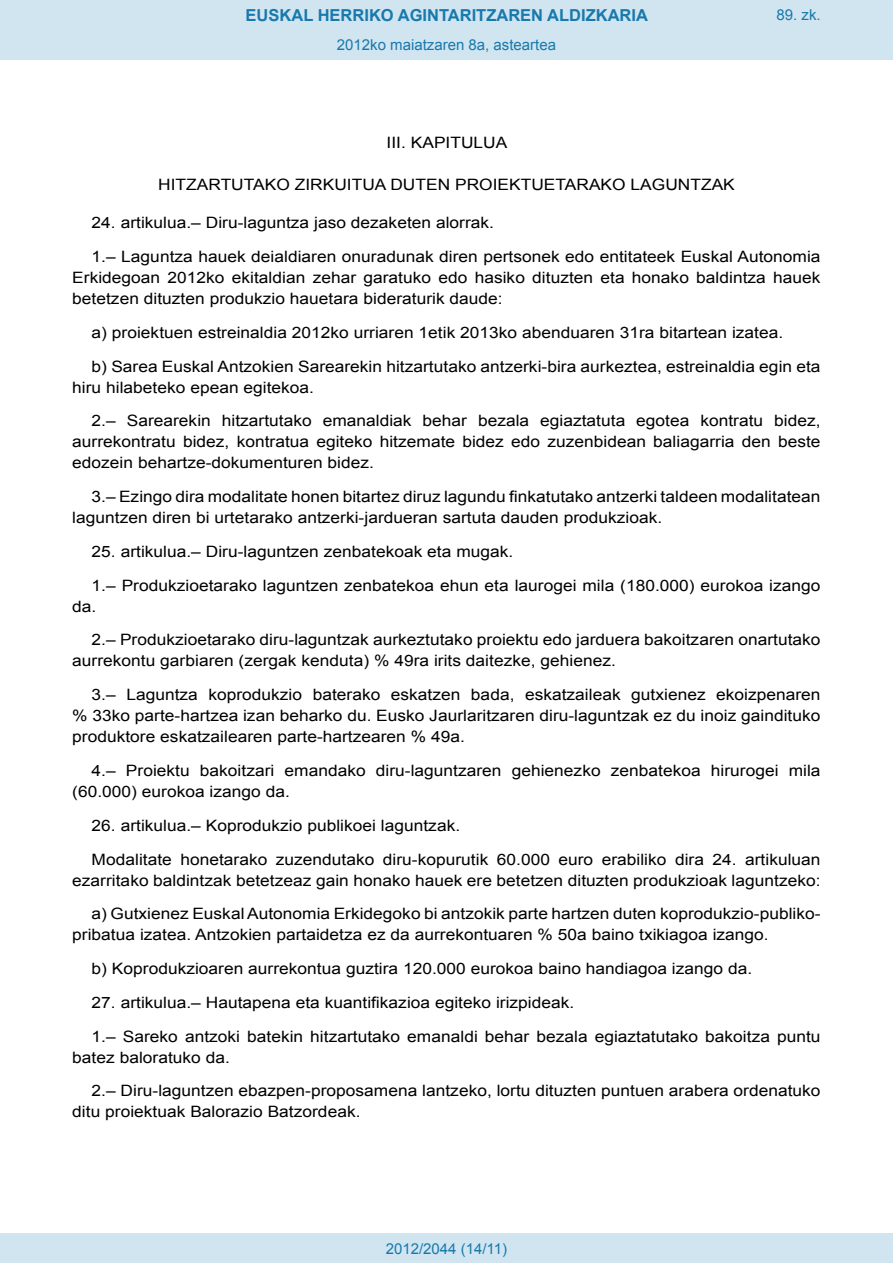
<style>
.page{position:relative;width:893px;height:1263px;background:#fff}
.page>*{position:absolute;margin:0;border:0;box-sizing:border-box;transform-origin:0 0}
.t1{font:700 16.5px "Arial";color:#1879ad}
.BOPVDetalle{font:15.6px/21px "Arial";color:#000;scale:1.11 1}
.BOPVClave{font:15.6px "Arial";color:#000;scale:1.11 1}
.BOPVClaveSin{font:15.6px "Arial";color:#000;scale:1.11 1}
.Paginacion_Centro{font:15px "Arial";color:#1879ad}
</style>
<div class="page">
<div style="left:0;top:0;width:893px;height:60px;background:#d0e5f0"></div>
<div style="left:0;top:1233px;width:893px;height:30px;background:#d0e5f0"></div>
<p class="t1" style="left:246px;top:4px;width:404px">EUSKAL HERRIKO AGINTARITZAREN ALDIZKARIA</p>
<p class="Paginacion_Centro" style="left:337px;top:35px;width:221px">2012ko maiatzaren 8a, asteartea</p>
<p class="Paginacion_Centro" style="left:776px;top:5px;width:46px">89. zk.</p>
<p class="BOPVClaveSin" style="left:387px;top:132px;width:110px">III. KAPITULUA</p>
<p class="BOPVClave" style="left:158px;top:175px;width:521px">HITZARTUTAKO ZIRKUITUA DUTEN PROIEKTUETARAKO LAGUNTZAK</p>
<p class="BOPVDetalle" style="left:92px;top:213px;width:364px">24. artikulua.– Diru-laguntza jaso dezaketen alorrak.</p>
<p class="BOPVDetalle" style="left:72px;top:246px;width:676px;text-align:justify;text-indent:19px">1.– Laguntza hauek deialdiaren onuradunak diren pertsonek edo entitateek Euskal Autonomia Erkidegoan 2012ko ekitaldian zehar garatuko edo hasiko dituzten eta honako baldintza hauek betetzen dituzten produkzio hauetara bideraturik daude:</p>
<p class="BOPVDetalle" style="left:92px;top:322px;width:625px">a) proiektuen estreinaldia 2012ko urriaren 1etik 2013ko abenduaren 31ra bitartean izatea.</p>
<p class="BOPVDetalle" style="left:72px;top:356px;width:676px;text-indent:19px">b) Sarea Euskal Antzokien Sarearekin hitzartutako antzerki-bira aurkeztea, estreinaldia egin eta hiru hilabeteko epean egitekoa.</p>
<p class="BOPVDetalle" style="left:72px;top:411px;width:676px;text-align:justify;text-indent:19px">2.– Sarearekin hitzartutako emanaldiak behar bezala egiaztatuta egotea kontratu bidez, aurrekontratu bidez, kontratua egiteko hitzemate bidez edo zuzenbidean baliagarria den beste edozein behartze-dokumenturen bidez.</p>
<p class="BOPVDetalle" style="left:72px;top:486px;width:676px;text-indent:19px">3.– Ezingo dira modalitate honen bitartez diruz lagundu finkatutako antzerki taldeen modalitatean laguntzen diren bi urtetarako antzerki-jardueran sartuta dauden produkzioak.</p>
<p class="BOPVDetalle" style="left:92px;top:541px;width:381px">25. artikulua.– Diru-laguntzen zenbatekoak eta mugak.</p>
<p class="BOPVDetalle" style="left:72px;top:575px;width:676px;text-indent:19px">1.– Produkzioetarako laguntzen zenbatekoa ehun eta laurogei mila (180.000) eurokoa izango da.</p>
<p class="BOPVDetalle" style="left:72px;top:630px;width:676px;text-indent:19px">2.– Produkzioetarako diru-laguntzak aurkeztutako proiektu edo jarduera bakoitzaren onartutako aurrekontu garbiaren (zergak kenduta) % 49ra irits daitezke, gehienez.</p>
<p class="BOPVDetalle" style="left:72px;top:684px;width:676px;text-align:justify;text-indent:19px">3.– Laguntza koprodukzio baterako eskatzen bada, eskatzaileak gutxienez ekoizpenaren % 33ko parte-hartzea izan beharko du. Eusko Jaurlaritzaren diru-laguntzak ez du inoiz gaindituko produktore eskatzailearen parte-hartzearen % 49a.</p>
<p class="BOPVDetalle" style="left:72px;top:760px;width:676px;text-indent:19px">4.– Proiektu bakoitzari emandako diru-laguntzaren gehienezko zenbatekoa hirurogei mila (60.000) eurokoa izango da.</p>
<p class="BOPVDetalle" style="left:92px;top:815px;width:334px">26. artikulua.– Koprodukzio publikoei laguntzak.</p>
<p class="BOPVDetalle" style="left:72px;top:849px;width:676px;text-align:right">Modalitate honetarako zuzendutako diru-kopurutik 60.000 euro erabiliko dira 24. artikuluan ezarritako baldintzak betetzeaz gain honako hauek ere betetzen dituzten produkzioak laguntzeko:</p>
<p class="BOPVDetalle" style="left:72px;top:903px;width:676px;text-indent:19px">a) Gutxienez Euskal Autonomia Erkidegoko bi antzokik parte hartzen duten koprodukzio-publiko&shy;pribatua izatea. Antzokien partaidetza ez da aurrekontuaren % 50a baino txikiagoa izango.</p>
<p class="BOPVDetalle" style="left:92px;top:958px;width:597px">b) Koprodukzioaren aurrekontua guztira 120.000 eurokoa baino handiagoa izango da.</p>
<p class="BOPVDetalle" style="left:92px;top:992px;width:436px">27. artikulua.– Hautapena eta kuantifikazioa egiteko irizpideak.</p>
<p class="BOPVDetalle" style="left:72px;top:1026px;width:676px;text-indent:19px">1.– Sareko antzoki batekin hitzartutako emanaldi behar bezala egiaztatutako bakoitza puntu batez baloratuko da.</p>
<p class="BOPVDetalle" style="left:72px;top:1080px;width:676px;text-indent:19px">2.– Diru-laguntzen ebazpen-proposamena lantzeko, lortu dituzten puntuen arabera ordenatuko ditu proiektuak Balorazio Batzordeak.</p>
<p class="Paginacion_Centro" style="left:386px;top:1238px;width:123px">2012/2044 (14/11)</p>
</div>
